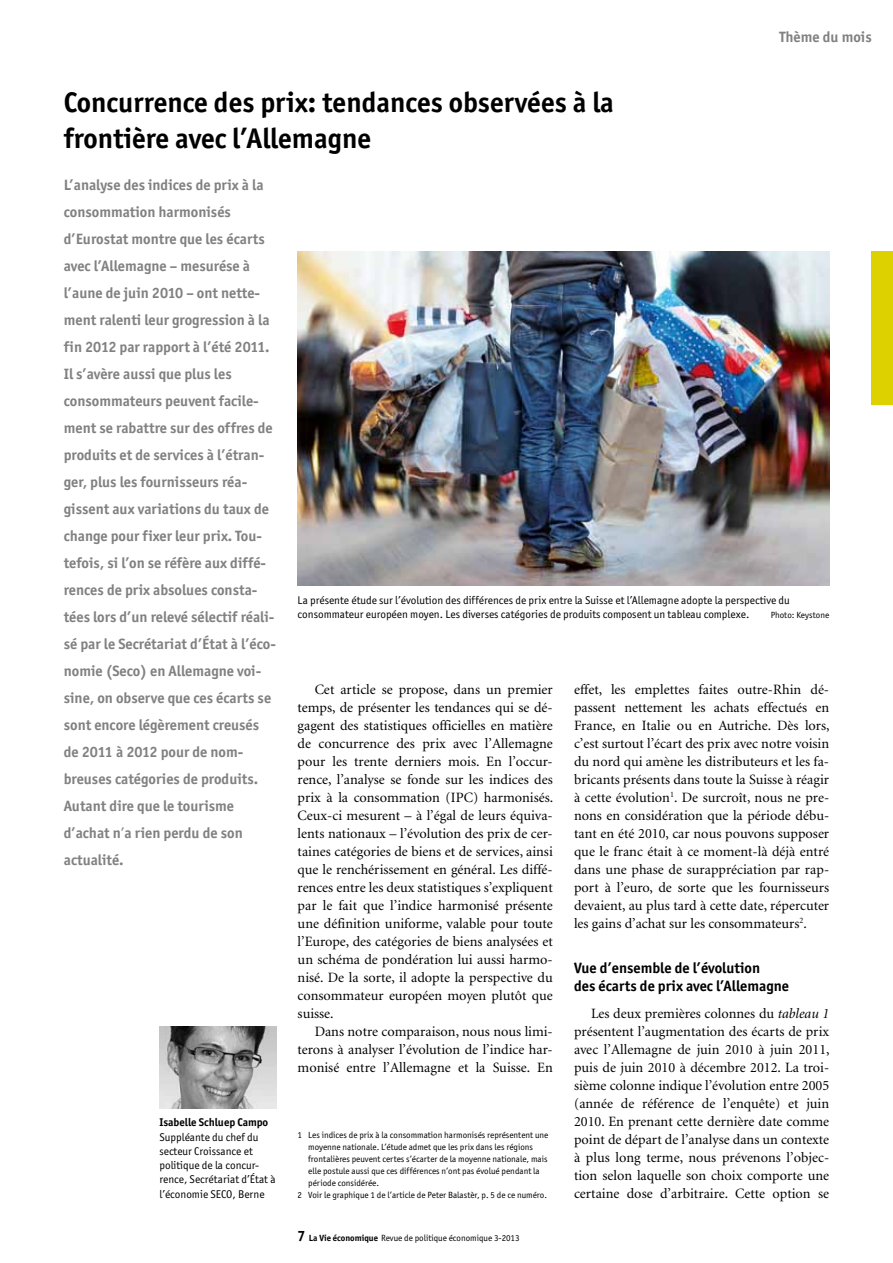
<style>
.page{position:relative;width:893px;height:1263px;background:#fff}
.page>*{position:absolute;margin:0;border:0;box-sizing:border-box;transform-origin:0 0}
.t1{font:700 28.5px/36px "Officina San ITC";color:#000}
.t2{font:700 15px/27px "Officina San ITC";color:#818181}
.t3{font:700 15px/18px "Officina San ITC";color:#000}
.t4{font:14.25px/18px "Minion";color:#000;text-align:justify}
.t5{font:11.25px/14.2px "Officina San ITC";color:#000}
.t6{font:700 11.25px "Officina San ITC";color:#000}
.t7{font:9px "Officina San ITC";color:#000}
.s1{font-weight:400}
.s2{font-style:italic}
.s3{font-weight:700;font-size:15px}
.s4{font-weight:700}
</style>
<div class="page">
<div style="left:872px;top:252px;width:21px;height:153px;background:#ddd200"></div>
<img style="left:159px;top:1026px;width:117px;height:82px">
<img style="left:298px;top:251px;width:531px;height:334px">
<p class="t2" style="left:779px;top:23px;width:94px">Thème du mois</p>
<h1 class="t1" style="left:64px;top:84px;width:552px">Concurrence des prix: tendances observées à la frontière avec l’Allemagne</h1>
<p class="t2" style="left:64px;top:172px;width:214px">L’analyse des indices de prix à la consommation harmonisés d’Eurostat montre que les écarts avec l’Allemagne – mesurése à l’aune de juin 2010 – ont nette&shy;ment ralenti leur grogression à la fin 2012 par rapport à l’été 2011.<br>Il s’avère aussi que plus les consommateurs peuvent facile&shy;ment se rabattre sur des offres de produits et de services à l’étran&shy;ger, plus les fournisseurs réa&shy;gissent aux variations du taux de change pour fixer leur prix. Tou&shy;tefois, si l’on se réfère aux diffé&shy;rences de prix absolues consta&shy;tées lors d’un relevé sélectif réali&shy;sé par le Secrétariat d’État à l’éco&shy;nomie (Seco) en Allemagne voi&shy;sine, on observe que ces écarts se sont encore légèrement creusés de 2011 à 2012 pour de nom&shy;breuses catégories de produits.<br>Autant dire que le tourisme d’achat n<span class="s1">’</span>a rien perdu de son actualité.</p>
<p class="t5" style="left:298px;top:593px;width:494px">La présente étude sur l’évolution des différences de prix entre la Suisse et l’Allemagne adopte la perspective du consommateur européen moyen. Les diverses catégories de produits composent un tableau complexe.</p>
<p class="t7" style="left:771px;top:610px;width:60px">Photo: Keystone</p>
<p class="t4" style="left:574px;top:680px;width:257px">effet, les emplettes faites outre-Rhin dé&shy;passent nettement les achats effectués en France, en Italie ou en Autriche. Dès lors, c’est surtout l’écart des prix avec notre voisin du nord qui amène les distributeurs et les fa&shy;bricants présents dans toute la Suisse à réagir à cette évolution<sup>1</sup>. De surcroît, nous ne pre&shy;nons en considération que la période débu&shy;tant en été 2010, car nous pouvons supposer que le franc était à ce moment-là déjà entré dans une phase de surappréciation par rap&shy;port à l’euro, de sorte que les fournisseurs devaient, au plus tard à cette date, répercuter les gains d’achat sur les consommateurs<sup>2</sup>.</p>
<p class="t3" style="left:574px;top:958px;width:217px">Vue d’ensemble de l’évolution<br>des écarts de prix avec l’Allemagne</p>
<p class="t4" style="left:574px;top:1004px;width:257px;text-indent:17px">Les deux premières colonnes du <span class="s2">tableau 1 </span>présentent l’augmentation des écarts de prix avec l’Allemagne de juin 2010 à juin 2011, puis de juin 2010 à décembre 2012. La troi&shy;sième colonne indique l’évolution entre 2005 (année de référence de l’enquête) et juin 2010. En prenant cette dernière date comme point de départ de l’analyse dans un contexte à plus long terme, nous prévenons l’objec&shy;tion selon laquelle son choix comporte une certaine dose d’arbitraire. Cette option se</p>
<p class="t4" style="left:298px;top:680px;width:257px;text-indent:17px">Cet article se propose, dans un premier temps, de présenter les tendances qui se dé&shy;gagent des statistiques officielles en matière de concurrence des prix avec l’Allemagne pour les trente derniers mois. En l’occur&shy;rence, l’analyse se fonde sur les indices des prix à la consommation (IPC) harmonisés.<br>Ceux-ci mesurent – à l’égal de leurs équiva&shy;lents nationaux – l’évolution des prix de cer&shy;taines catégories de biens et de services, ainsi que le renchérissement en général. Les diffé&shy;rences entre les deux statistiques s’expliquent par le fait que l’indice harmonisé présente une définition uniforme, valable pour toute l’Europe, des catégories de biens analysées et un schéma de pondération lui aussi harmo&shy;nisé. De la sorte, il adopte la perspective du consommateur européen moyen plutôt que suisse.</p>
<p class="t4" style="left:298px;top:1022px;width:257px;text-indent:17px">Dans notre comparaison, nous nous limi&shy;terons à analyser l’évolution de l’indice har&shy;monisé entre l’Allemagne et la Suisse. En</p>
<p class="t6" style="left:159px;top:1115px;width:110px">Isabelle Schluep Campo</p>
<p class="t5" style="left:159px;top:1130px;width:118px">Suppléante du chef du secteur Croissance et politique de la concur&shy;rence, Secrétariat d’État à l’économie SECO, Berne</p>
<p class="t7" style="left:298px;top:1129px;width:252px">1 Les indices de prix à la consommation harmonisés représentent une</p>
<p class="t7" style="left:308px;top:1141px;width:226px">moyenne nationale. L’étude admet que les prix dans les régions</p>
<p class="t7" style="left:308px;top:1153px;width:241px">frontalières peuvent certes s’écarter de la moyenne nationale, mais</p>
<p class="t7" style="left:308px;top:1165px;width:233px">elle postule aussi que ces différences n’ont pas évolué pendant la</p>
<p class="t7" style="left:308px;top:1177px;width:72px">période considérée.</p>
<p class="t7" style="left:298px;top:1189px;width:251px">2 Voir le graphique 1 de l’article de Peter Balastèr, p. 5 de ce numéro.</p>
<p class="t7" style="left:298px;top:1232px;width:223px"><span class="s3">7</span> <span class="s4">La Vie économique</span> Revue de politique économique 3-2013</p>
</div>
